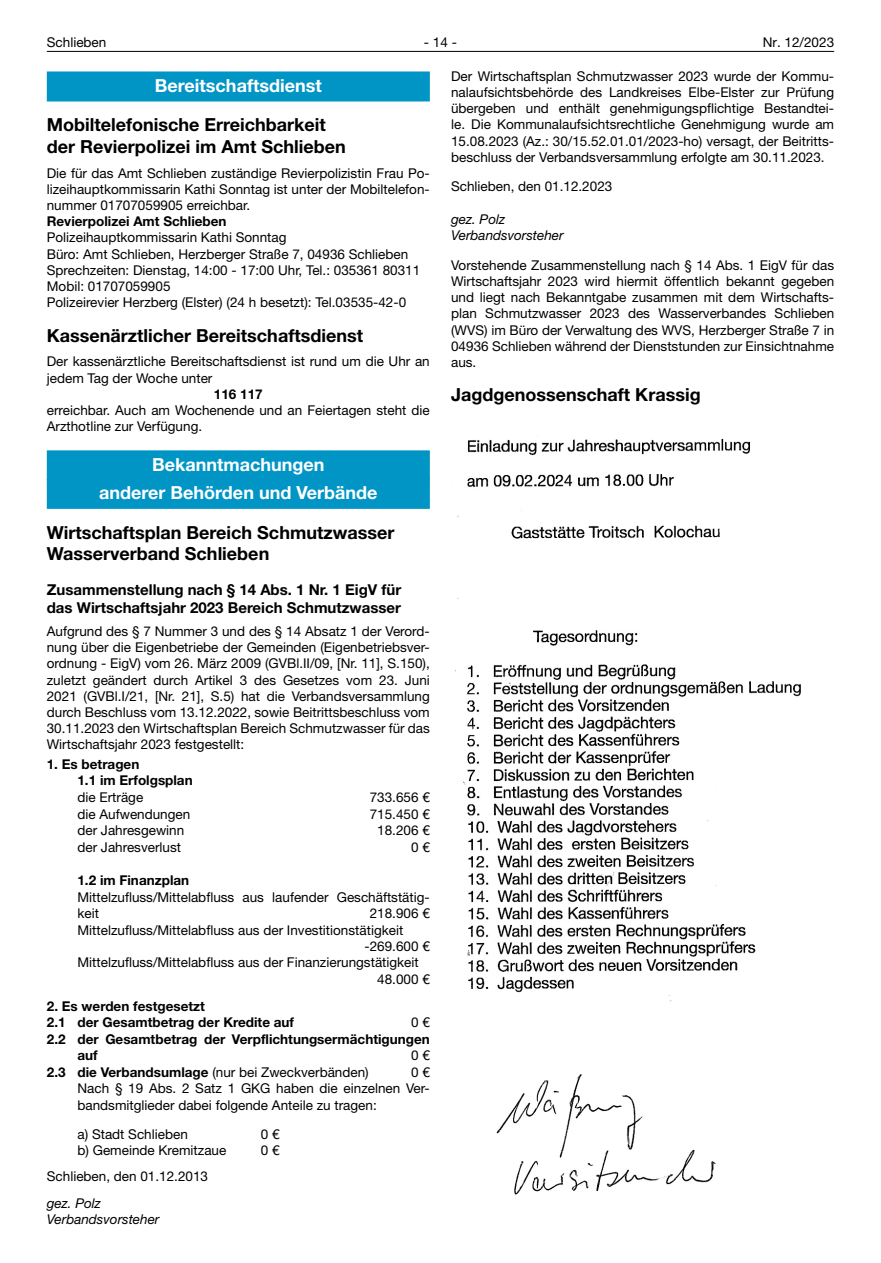
<style>
.page{position:relative;width:881px;height:1263px;background:#fff}
.page>*{position:absolute;margin:0;border:0;box-sizing:border-box;transform-origin:0 0}
.t1{font:700 18px/21.6px "Helvetica Neue LT";color:#000}
.t2{font:700 18px/28.5px "Helvetica Neue LT";color:#fff;text-align:center}
.t3{font:700 15px/18px "Helvetica Neue LT";color:#000}
.t4{font:13.5px/16.2px "Helvetica Neue LT";color:#000;text-align:justify}
.t5{font:700 13.5px/16.5px "Helvetica Neue LT";color:#000}
.t6{font:italic 13.5px/16.2px "Helvetica Neue LT";color:#000}
.s1{font-weight:700}
</style>
<div class="page">
<hr style="left:47px;top:51px;width:786px;height:1px;background:#000">
<img style="left:455px;top:438px;width:346px;height:757px">
<div style="left:47px;top:71px;width:382px;height:30px;background:#0095c5"></div>
<div style="left:47px;top:450px;width:382px;height:30px;background:#0095c5"></div>
<div style="left:47px;top:479px;width:382px;height:30px;background:#0095c5"></div>
<p class="t4" style="left:47px;top:34px;width:61px">Schlieben</p>
<p class="t4" style="left:424px;top:34px;width:35px">- 14 -</p>
<p class="t4" style="left:762px;top:34px;width:73px">Nr. 12/2023</p>
<p class="t4" style="left:451px;top:68px;width:384px">Der Wirtschaftsplan Schmutzwasser 2023 wurde der Kommu&shy;nalaufsichtsbehörde des Landkreises Elbe-Elster zur Prüfung übergeben und enthält genehmigungspflichtige Bestandtei&shy;le. Die Kommunalaufsichtsrechtliche Genehmigung wurde am 15.08.2023 (Az.: 30/15.52.01.01/2023-ho) versagt, der Beitritts&shy;beschluss der Verbandsversammlung erfolgte am 30.11.2023.</p>
<p class="t4" style="left:451px;top:178px;width:163px">Schlieben, den 01.12.2023</p>
<p class="t6" style="left:451px;top:211px;width:114px">gez. Polz<br>Verbandsvorsteher</p>
<p class="t4" style="left:451px;top:257px;width:384px">Vorstehende Zusammenstellung nach § 14 Abs. 1 EigV für das Wirtschaftsjahr 2023 wird hiermit öffentlich bekannt gegeben und liegt nach Bekanntgabe zusammen mit dem Wirtschafts&shy;plan Schmutzwasser 2023 des Wasserverbandes Schlieben (WVS) im Büro der Verwaltung des WVS, Herzberger Straße 7 in 04936 Schlieben während der Dienststunden zur Einsichtnahme aus.</p>
<h1 class="t1" style="left:451px;top:384px;width:251px">Jagdgenossenschaft Krassig</h1>
<h1 class="t2" style="left:155px;top:71px;width:168px">Bereitschaftsdienst</h1>
<h1 class="t1" style="left:47px;top:114px;width:300px">Mobiltelefonische Erreichbarkeit der Revierpolizei im Amt Schlieben</h1>
<p class="t4" style="left:47px;top:165px;width:384px">Die für das Amt Schlieben zuständige Revierpolizistin Frau Po&shy;lizeihauptkommissarin Kathi Sonntag ist unter der Mobiltelefon&shy;nummer 01707059905 erreichbar.</p>
<p class="t5" style="left:47px;top:213px;width:181px">Revierpolizei Amt Schlieben</p>
<p class="t4" style="left:47px;top:229px;width:375px;text-align:left">Polizeihauptkommissarin Kathi Sonntag<br>Büro: Amt Schlieben, Herzberger Straße 7, 04936 Schlieben Sprechzeiten: Dienstag, 14:00 - 17:00 Uhr, Tel.: 035361 80311<br>Mobil: 01707059905<br>Polizeirevier Herzberg (Elster) (24 h besetzt): Tel.03535-42-0</p>
<h1 class="t1" style="left:47px;top:324px;width:317px">Kassenärztlicher Bereitschaftsdienst</h1>
<p class="t4" style="left:47px;top:353px;width:384px">Der kassenärztliche Bereitschaftsdienst ist rund um die Uhr an jedem Tag der Woche unter</p>
<p class="t5" style="left:214px;top:385px;width:50px">116 117</p>
<p class="t4" style="left:47px;top:402px;width:384px">erreichbar. Auch am Wochenende und an Feiertagen steht die<br>Arzthotline zur Verfügung.</p>
<h1 class="t2" style="left:99px;top:450px;width:280px">Bekanntmachungen<br>anderer Behörden und Verbände</h1>
<h1 class="t1" style="left:47px;top:521px;width:349px">Wirtschaftsplan Bereich Schmutzwasser<br>Wasserverband Schlieben</h1>
<p class="t3" style="left:47px;top:581px;width:356px">Zusammenstellung nach § 14 Abs. 1 Nr. 1 EigV für das Wirtschaftsjahr 2023 Bereich Schmutzwasser</p>
<p class="t4" style="left:47px;top:623px;width:384px">Aufgrund des § 7 Nummer 3 und des § 14 Absatz 1 der Verord&shy;nung über die Eigenbetriebe der Gemeinden (Eigenbetriebsver&shy;ordnung - EigV) vom 26. März 2009 (GVBl.II/09, [Nr. 11], S.150), zuletzt geändert durch Artikel 3 des Gesetzes vom 23. Juni 2021 (GVBl.I/21, [Nr. 21], S.5) hat die Verbandsversammlung durch Beschluss vom 13.12.2022, sowie Beitrittsbeschluss vom 30.11.2023 den Wirtschaftsplan Bereich Schmutzwasser für das Wirtschaftsjahr 2023 festgestellt:</p>
<p class="t5" style="left:77px;top:755px;width:117px;text-indent:-31px">1. Es betragen<br>1.1 im Erfolgsplan</p>
<p class="t4" style="left:77px;top:789px;width:67px">die Erträge</p>
<p class="t4" style="left:369px;top:789px;width:62px">733.656 €</p>
<p class="t4" style="left:77px;top:806px;width:114px">die Aufwendungen</p>
<p class="t4" style="left:369px;top:806px;width:62px">715.450 €</p>
<p class="t4" style="left:77px;top:822px;width:108px">der Jahresgewinn</p>
<p class="t4" style="left:377px;top:822px;width:54px">18.206 €</p>
<p class="t4" style="left:77px;top:839px;width:105px">der Jahresverlust</p>
<p class="t4" style="left:411px;top:839px;width:20px">0 €</p>
<p class="t5" style="left:77px;top:872px;width:113px">1.2 im Finanzplan</p>
<p class="t4" style="left:77px;top:889px;width:354px">Mittelzufluss/Mittelabfluss aus laufender Geschäftstätig&shy;keit</p>
<p class="t4" style="left:369px;top:905px;width:62px">218.906 €</p>
<p class="t4" style="left:77px;top:921px;width:327px">Mittelzufluss/Mittelabfluss aus der Investitionstätigkeit</p>
<p class="t4" style="left:364px;top:938px;width:67px">-269.600 €</p>
<p class="t4" style="left:77px;top:954px;width:343px">Mittelzufluss/Mittelabfluss aus der Finanzierungstätigkeit</p>
<p class="t4" style="left:377px;top:970px;width:54px">48.000 €</p>
<p class="t5" style="left:47px;top:997px;width:249px">2. Es werden festgesetzt<br>2.1 der Gesamtbetrag der Kredite auf</p>
<p class="t4" style="left:411px;top:1014px;width:20px">0 €</p>
<p class="t5" style="left:77px;top:1031px;width:354px;text-indent:-31px">2.2 der Gesamtbetrag der Verpflichtungsermächtigungen auf</p>
<p class="t4" style="left:411px;top:1047px;width:20px">0 €</p>
<p class="t4" style="left:47px;top:1064px;width:323px"><span class="s1">2.3 die Verbandsumlage</span> (nur bei Zweckverbänden)</p>
<p class="t4" style="left:77px;top:1063px;width:354px;text-indent:333px">0 € Nach § 19 Abs. 2 Satz 1 GKG haben die einzelnen Ver&shy;bandsmitglieder dabei folgende Anteile zu tragen:</p>
<p class="t4" style="left:77px;top:1125px;width:112px">a) Stadt Schlieben</p>
<p class="t4" style="left:261px;top:1125px;width:20px">0 €</p>
<p class="t4" style="left:77px;top:1142px;width:150px">b) Gemeinde Kremitzaue</p>
<p class="t4" style="left:261px;top:1142px;width:20px">0 €</p>
<p class="t4" style="left:47px;top:1168px;width:163px">Schlieben, den 01.12.2013</p>
<p class="t6" style="left:47px;top:1194px;width:114px">gez. Polz<br>Verbandsvorsteher</p>
</div>
